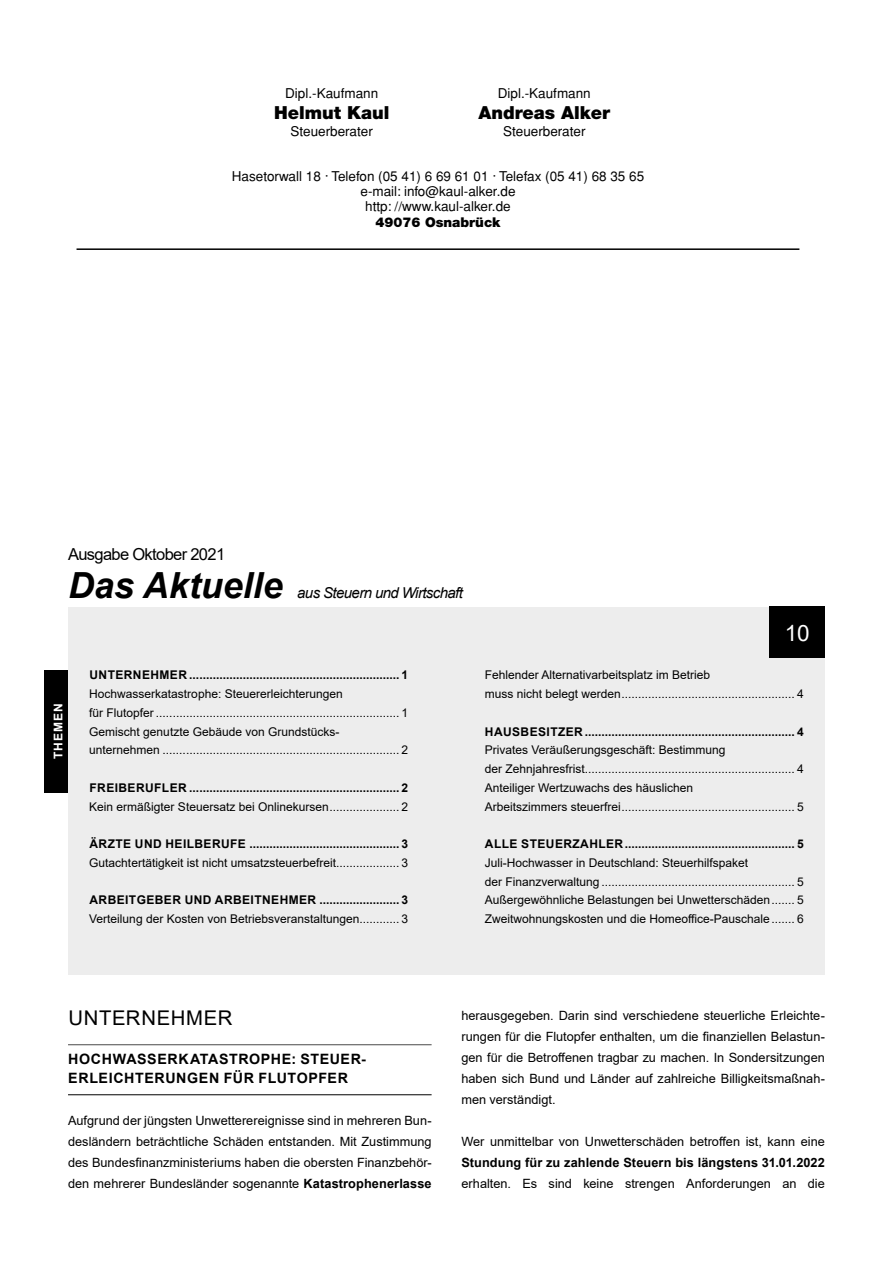
<style>
.page{position:relative;width:893px;height:1263px;background:#fff}
.page>*{position:absolute;margin:0;border:0;box-sizing:border-box;transform-origin:0 0}
.t1{font:italic 700 36px "Arial";color:#000}
.t2{font:22.5px "Arial";color:#fff}
.t3{font:20.25px "Arial";letter-spacing:.035em;color:#000}
.t4{font:900 18px "Helvetica Neue";color:#000}
.t5{font:16.5px "Arial";letter-spacing:-.04em;color:#000}
.t6{font:italic 15px "Arial";letter-spacing:-.04em;color:#000}
.t7{font:700 14.25px/19.5px "Arial";letter-spacing:.04em;color:#000}
.t8{font:13.5px/15px "Helvetica";color:#000;text-align:center}
.t9{font:900 13.5px "Helvetica Neue";color:#000}
.t10{font:12.75px/21px "Arial";color:#000;text-align:justify}
.t11{font:700 12.75px "Arial";letter-spacing:.005em;color:#000}
.t12{font:12px/18.8px "Arial";color:#000}
.t13{font:700 12px "Arial";letter-spacing:.035em;color:#000}
.t14{font:700 12px "Arial";letter-spacing:.085em;color:#fff}
.s1{font-weight:700}
</style>
<div class="page">
<hr style="left:77px;top:248px;width:722px;height:2px;background:#000">
<div style="left:68px;top:607px;width:757px;height:367px;background:#ededed"></div>
<hr style="left:68px;top:1044px;width:364px;height:1px;background:#4a4a49">
<hr style="left:68px;top:1094px;width:364px;height:1px;background:#000">
<div style="left:770px;top:607px;width:55px;height:51px;background:#000"></div>
<div style="left:45px;top:670px;width:23px;height:122px;background:#000"></div>
<p class="t8" style="left:285px;top:86px;width:95px">Dipl.-Kaufmann</p>
<p class="t8" style="left:498px;top:86px;width:95px">Dipl.-Kaufmann</p>
<h3 class="t4" style="left:274px;top:102px;width:117px">Helmut Kaul</h3>
<h3 class="t4" style="left:478px;top:102px;width:133px">Andreas Alker</h3>
<p class="t8" style="left:290px;top:123px;width:84px">Steuerberater</p>
<p class="t8" style="left:503px;top:123px;width:84px">Steuerberater</p>
<p class="t8" style="left:232px;top:168px;width:414px">Hasetorwall 18 · Telefon (05 41) 6 69 61 01 · Telefax (05 41) 68 35 65 e-mail: info@kaul-alker.de<br>http: //www.kaul-alker.de</p>
<p class="t9" style="left:375px;top:214px;width:127px">49076 Osnabrück</p>
<h3 class="t5" style="left:68px;top:543px;width:159px">Ausgabe Oktober 2021</h3>
<h1 class="t1" style="left:68px;top:561px;width:216px">Das Aktuelle</h1>
<p class="t6" style="left:297px;top:583px;width:167px">aus Steuern und Wirtschaft</p>
<p class="t14" style="left:50px;top:759px;width:57px;rotate:-90deg">THEMEN</p>
<p class="t13" style="left:90px;top:667px;width:320px">UNTERNEHMER ............................................................... 1</p>
<p class="t12" style="left:89px;top:684px;width:320px">Hochwasserkatastrophe: Steuererleichterungen<br>für Flutopfer ......................................................................... 1<br>Gemischt genutzte Gebäude von Grundstücks&shy;unternehmen ....................................................................... 2</p>
<p class="t13" style="left:90px;top:779px;width:320px">FREIBERUFLER ............................................................... 2</p>
<p class="t12" style="left:89px;top:797px;width:320px">Kein ermäßigter Steuersatz bei Onlinekursen..................... 2</p>
<p class="t13" style="left:90px;top:835px;width:320px">ÄRZTE UND HEILBERUFE ............................................. 3</p>
<p class="t12" style="left:89px;top:853px;width:320px">Gutachtertätigkeit ist nicht umsatzsteuerbefreit................... 3</p>
<p class="t13" style="left:90px;top:892px;width:320px">ARBEITGEBER UND ARBEITNEHMER ........................ 3</p>
<p class="t12" style="left:89px;top:909px;width:320px">Verteilung der Kosten von Betriebsveranstaltungen............ 3</p>
<h2 class="t2" style="left:785px;top:617px;width:27px">10</h2>
<p class="t12" style="left:485px;top:666px;width:320px">Fehlender Alternativarbeitsplatz im Betrieb<br>muss nicht belegt werden.................................................... 4</p>
<p class="t13" style="left:485px;top:723px;width:320px">HAUSBESITZER ............................................................... 4</p>
<p class="t12" style="left:485px;top:741px;width:320px">Privates Veräußerungsgeschäft: Bestimmung<br>der Zehnjahresfrist............................................................... 4<br>Anteiliger Wertzuwachs des häuslichen<br>Arbeitszimmers steuerfrei.................................................... 5</p>
<p class="t13" style="left:485px;top:835px;width:320px">ALLE STEUERZAHLER................................................... 5</p>
<p class="t12" style="left:485px;top:853px;width:320px">Juli-Hochwasser in Deutschland: Steuerhilfspaket<br>der Finanzverwaltung .......................................................... 5<br>Außergewöhnliche Belastungen bei Unwetterschäden....... 5<br>Zweitwohnungskosten und die Homeoffice-Pauschale....... 6</p>
<h3 class="t3" style="left:68px;top:1004px;width:166px">UNTERNEHMER</h3>
<p class="t7" style="left:68px;top:1049px;width:299px">HOCHWASSERKATASTROPHE: STEUER-<br>ERLEICHTERUNGEN FÜR FLUTOPFER</p>
<p class="t10" style="left:68px;top:1110px;width:365px">Aufgrund der jüngsten Unwetterereignisse sind in mehreren Bun&shy;desländern beträchtliche Schäden entstanden. Mit Zustimmung des Bundesfinanzministeriums haben die obersten Finanzbehör&shy;den mehrerer Bundesländer sogenannte <span class="s1">Katastrophenerlasse</span></p>
<p class="t10" style="left:461px;top:1005px;width:365px">herausgegeben. Darin sind verschiedene steuerliche Erleichte&shy;rungen für die Flutopfer enthalten, um die finanziellen Belastun&shy;gen für die Betroffenen tragbar zu machen. In Sondersitzungen haben sich Bund und Länder auf zahlreiche Billigkeitsmaßnah&shy;men verständigt.</p>
<p class="t10" style="left:461px;top:1131px;width:365px">Wer unmittelbar von Unwetterschäden betroffen ist, kann eine</p>
<p class="t11" style="left:461px;top:1154px;width:365px">Stundung für zu zahlende Steuern bis längstens 31.01.2022</p>
<p class="t10" style="left:461px;top:1173px;width:365px">erhalten. Es sind keine strengen Anforderungen an die</p>
</div>
